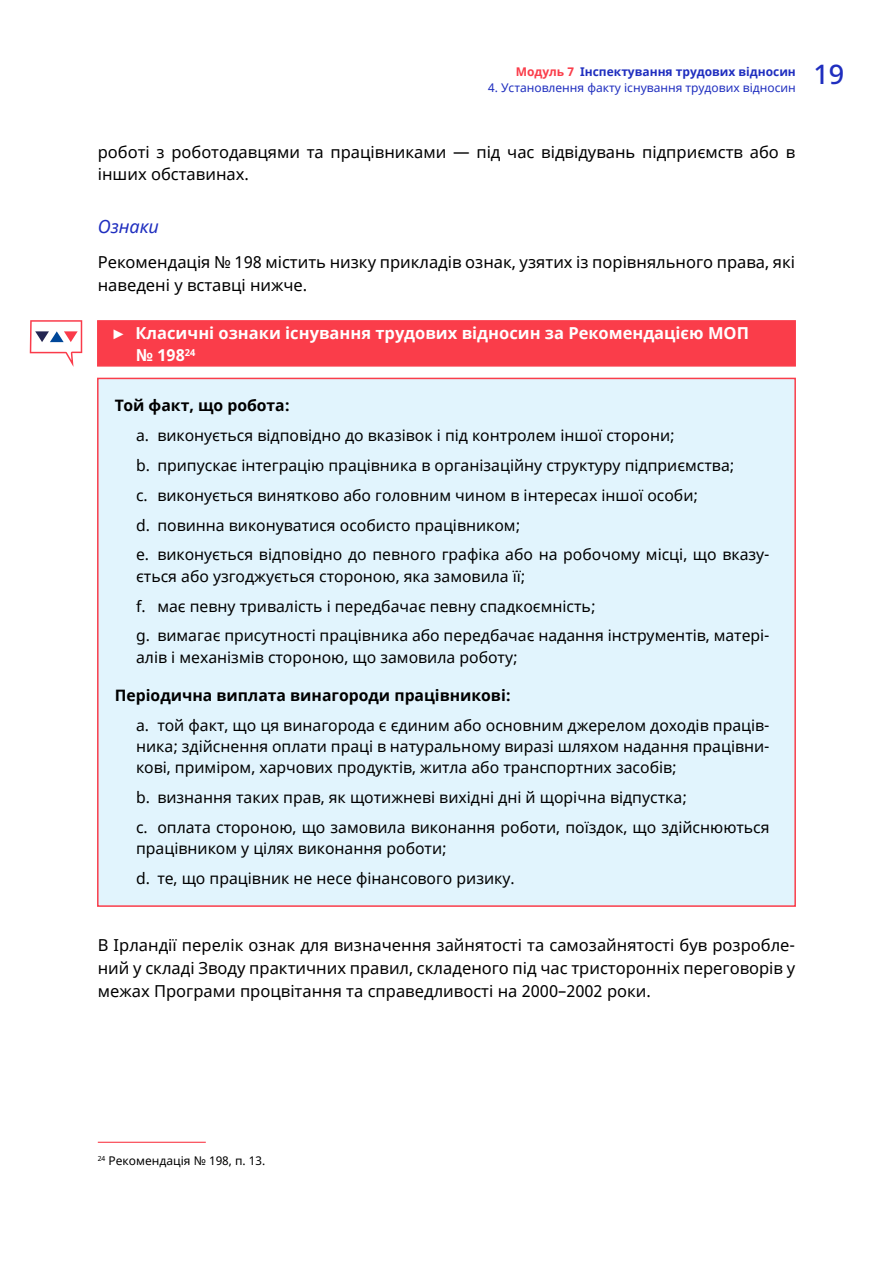
<style>
.page{position:relative;width:893px;height:1263px;background:#fff}
.page>*{position:absolute;margin:0;border:0;box-sizing:border-box;transform-origin:0 0}
.t1{font:500 27px "Noto Sans";color:#1f2ebf}
.t2{font:italic 18px "Noto Sans";color:#1f2ebf}
.t3{font:16.5px/22.5px "Noto Sans";color:#000}
.t4{font:700 16.5px/22.5px "Noto Sans";color:#fff}
.t5{font:15.75px/29.8px "Noto Sans";color:#000}
.t6{font:700 15.75px "Noto Sans";color:#000}
.t7{font:12px "Noto Sans";color:#1f2ebf}
.t8{font:700 12px "Noto Sans";color:#1f2ebf}
.t9{font:12px "Noto Sans";color:#000}
.s1{color:#fa3d4a}
</style>
<div class="page">
<div style="left:97px;top:320px;width:699px;height:47px;background:#fa3d4a;border:2px solid #fa3d4a"></div>
<div style="left:97px;top:378px;width:699px;height:529px;background:#e1f4fd;border:2px solid #fa3d4a"></div>
<hr style="left:98px;top:1142px;width:108px;height:1px;background:#fa3d4a">
<svg style="left:30px;top:320px;width:52px;height:47px"></svg>
<p class="t8" style="left:516px;top:63px;width:282px"><span class="s1">Модуль 7</span> Інспектування трудових відносин</p>
<p class="t7" style="left:488px;top:80px;width:309px">4. Установлення факту існування трудових відносин</p>
<p class="t3" style="left:98px;top:141px;width:699px">роботі з роботодавцями та працівниками — під час відвідувань підприємств або в інших обставинах.</p>
<p class="t2" style="left:98px;top:213px;width:63px">Ознаки</p>
<p class="t3" style="left:98px;top:251px;width:699px">Рекомендація № 198 містить низку прикладів ознак, узятих із порівняльного права, які наведені у вставці нижче.</p>
<p class="t4" style="left:136px;top:322px;width:614px;text-indent:-26px">► Класичні ознаки існування трудових відносин за Рекомендацією МОП № 198<sup>24</sup></p>
<p class="t6" style="left:115px;top:395px;width:177px">Той факт, що робота:</p>
<p class="t5" style="left:136px;top:421px;width:635px">a. виконується відповідно до вказівок і під контролем іншої сторони;<br>b. припускає інтеграцію працівника в організаційну структуру підприємства;<br>c. виконується винятково або головним чином в інтересах іншої особи;<br>d. повинна виконуватися особисто працівником;<br>e. виконується відповідно до певного графіка або на робочому місці, що вказу-</p>
<p class="t5" style="left:136px;top:562px;width:635px">ється або узгоджується стороною, яка замовила її;<br>f. має певну тривалість і передбачає певну спадкоємність;<br>g. вимагає присутності працівника або передбачає надання інструментів, матері-</p>
<p class="t5" style="left:136px;top:643px;width:383px">алів і механізмів стороною, що замовила роботу;</p>
<p class="t6" style="left:115px;top:684px;width:398px">Періодична виплата винагороди працівникові:</p>
<p class="t5" style="left:136px;top:715px;width:635px;line-height:21.3px;text-align:justify">a. той факт, що ця винагорода є єдиним або основним джерелом доходів праців&shy;ника; здійснення оплати праці в натуральному виразі шляхом надання працівни&shy;кові, приміром, харчових продуктів, житла або транспортних засобів;</p>
<p class="t5" style="left:136px;top:783px;width:635px">b. визнання таких прав, як щотижневі вихідні дні й щорічна відпустка;<br>c. оплата стороною, що замовила виконання роботи, поїздок, що здійснюються</p>
<p class="t5" style="left:136px;top:834px;width:380px">працівником у цілях виконання роботи;<br>d. те, що працівник не несе фінансового ризику.</p>
<p class="t3" style="left:98px;top:935px;width:699px;text-align:justify">В Ірландії перелік ознак для визначення зайнятості та самозайнятості був розробле&shy;ний у складі Зводу практичних правил, складеного під час тристоронніх переговорів у межах Програми процвітання та справедливості на 2000–2002 роки.</p>
<h1 class="t1" style="left:813px;top:56px;width:32px">19</h1>
<p class="t9" style="left:98px;top:1152px;width:169px"><sup>24</sup> Рекомендація № 198, п. 13.</p>
</div>
